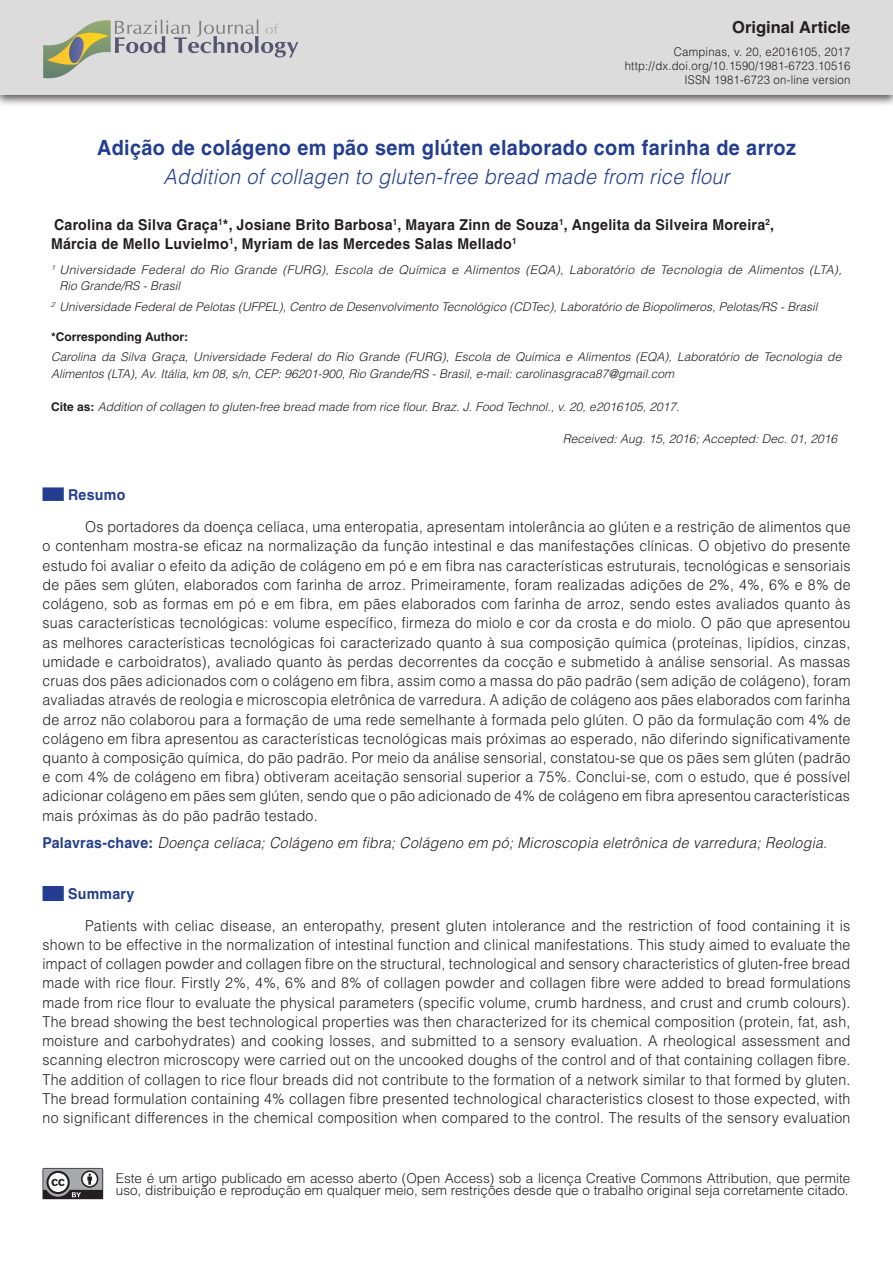
<style>
.page{position:relative;width:893px;height:1263px;background:#fff}
.page>*{position:absolute;margin:0;border:0;box-sizing:border-box;transform-origin:0 0}
.ArticleTitle{font:700 21px "Helvetica";letter-spacing:.02em;color:#233e90;scale:.94 1}
.ArticleTitle-Trans1{font:italic 300 21px "Helvetica";letter-spacing:.02em;color:#233e90;scale:.94 1}
.ArticleTypeAlt{font:700 16.5px "Helvetica";color:#231f20}
.Abstract{font:300 15px/19.2px "Helvetica";letter-spacing:.02em;color:#231f20;text-align:justify;scale:.94 1}
.Abstract-Trans1{font:300 15px/19.2px "Helvetica";letter-spacing:.02em;color:#231f20;text-align:justify;scale:.94 1}
.Authors{font:700 15px/18.8px "Helvetica";letter-spacing:.02em;color:#231f20;scale:.94 1}
.Keywords{font:italic 300 15px "Helvetica";letter-spacing:.02em;color:#231f20;scale:.94 1}
.AbstractTitle-Trans1{font:700 15px "Helvetica";letter-spacing:.02em;color:#233e90;scale:.94 1}
.AbstractTitle{font:700 15px "Helvetica";letter-spacing:.02em;color:#233e90;scale:.94 1}
.LicenseParaAlt{font:300 13.5px/11.2px "Helvetica";color:#231f20}
.Correspondence{font:italic 300 12px/16.5px "Helvetica";letter-spacing:.005em;color:#231f20}
.Affiliations{font:italic 300 12px/16.5px "Helvetica";letter-spacing:.02em;color:#231f20}
.Affiliations-2{font:italic 300 12px "Helvetica";color:#231f20}
.HowToCite{font:italic 300 12px "Helvetica";color:#231f20}
.ArticleDOIAlt{font:300 12px "Helvetica";letter-spacing:.02em;color:#231f20;scale:.94 1}
.History{font:italic 300 12px "Helvetica";color:#231f20}
.pubNameFooter{font:300 12px "Helvetica";letter-spacing:.02em;color:#231f20;scale:.94 1}
.AffiliationsTitle{font:700 12px "Helvetica";color:#231f20}
.s1{font-weight:700;font-style:normal}
.s2{font-weight:700;font-style:normal;color:#233e90}
</style>
<div class="page">
<div style="left:0;top:0;width:893px;height:107px;background:#231f20;opacity:.75"></div>
<div style="left:0;top:0;width:893px;height:95px;background:#dcdcdc"></div>
<svg style="left:43px;top:20px;width:255px;height:59px"></svg>
<svg style="left:43px;top:1168px;width:60px;height:31px"></svg>
<div style="left:43px;top:487px;width:21px;height:14px;background:#233e90"></div>
<div style="left:43px;top:886px;width:21px;height:15px;background:#233e90"></div>
<p class="ArticleTypeAlt" style="left:732px;top:17px;width:120px">Original Article</p>
<p class="pubNameFooter" style="left:674px;top:44px;width:189px">Campinas, v. 20, e2016105, 2017</p>
<p class="ArticleDOIAlt" style="left:625px;top:58px;width:242px">http://dx.doi.org/10.1590/1981-6723.10516</p>
<p class="ArticleDOIAlt" style="left:685px;top:73px;width:178px">ISSN 1981-6723 on-line version</p>
<p class="ArticleTitle" style="left:97px;top:134px;width:745px">Adição de colágeno em pão sem glúten elaborado com farinha de arroz</p>
<p class="ArticleTitle-Trans1" style="left:164px;top:164px;width:603px">Addition of collagen to gluten-free bread made from rice flour</p>
<p class="Authors" style="left:51px;top:215px;width:771px">Carolina da Silva Graça<sup>1</sup>*, Josiane Brito Barbosa<sup>1</sup>, Mayara Zinn de Souza<sup>1</sup>, Angelita da Silveira Moreira<sup>2</sup>,<br>Márcia de Mello Luvielmo<sup>1</sup>, Myriam de las Mercedes Salas Mellado<sup>1</sup></p>
<p class="Affiliations" style="left:60px;top:261px;width:784px;text-indent:-9px"><sup>1</sup> Universidade Federal do Rio Grande (FURG), Escola de Química e Alimentos (EQA), Laboratório de Tecnologia de Alimentos (LTA),<br>Rio Grande/RS - Brasil</p>
<p class="Affiliations-2" style="left:51px;top:299px;width:768px"><sup>2</sup> Universidade Federal de Pelotas (UFPEL), Centro de Desenvolvimento Tecnológico (CDTec), Laboratório de Biopolímeros, Pelotas/RS - Brasil</p>
<p class="AffiliationsTitle" style="left:51px;top:329px;width:138px">*Corresponding Author:</p>
<p class="Correspondence" style="left:51px;top:349px;width:792px">Carolina da Silva Graça, Universidade Federal do Rio Grande (FURG), Escola de Química e Alimentos (EQA), Laboratório de Tecnologia de<br>Alimentos (LTA), Av. Itália, km 08, s/n, CEP: 96201-900, Rio Grande/RS - Brasil, e-mail: carolinasgraca87@gmail.com</p>
<p class="HowToCite" style="left:51px;top:399px;width:630px"><span class="s1">Cite as:</span> Addition of collagen to gluten-free bread made from rice flour. Braz. J. Food Technol., v. 20, e2016105, 2017.</p>
<p class="History" style="left:563px;top:431px;width:276px">Received: Aug. 15, 2016; Accepted: Dec. 01, 2016</p>
<p class="AbstractTitle" style="left:68px;top:486px;width:62px">Resumo</p>
<p class="Abstract" style="left:43px;top:517px;width:861px;text-indent:43px">Os portadores da doença celíaca, uma enteropatia, apresentam intolerância ao glúten e a restrição de alimentos que o contenham mostra-se eficaz na normalização da função intestinal e das manifestações clínicas. O objetivo do presente estudo foi avaliar o efeito da adição de colágeno em pó e em fibra nas características estruturais, tecnológicas e sensoriais de pães sem glúten, elaborados com farinha de arroz. Primeiramente, foram realizadas adições de 2%, 4%, 6% e 8% de colágeno, sob as formas em pó e em fibra, em pães elaborados com farinha de arroz, sendo estes avaliados quanto às suas características tecnológicas: volume específico, firmeza do miolo e cor da crosta e do miolo. O pão que apresentou as melhores características tecnológicas foi caracterizado quanto à sua composição química (proteínas, lipídios, cinzas, umidade e carboidratos), avaliado quanto às perdas decorrentes da cocção e submetido à análise sensorial. As massas cruas dos pães adicionados com o colágeno em fibra, assim como a massa do pão padrão (sem adição de colágeno), foram avaliadas através de reologia e microscopia eletrônica de varredura. A adição de colágeno aos pães elaborados com farinha de arroz não colaborou para a formação de uma rede semelhante à formada pelo glúten. O pão da formulação com 4% de colágeno em fibra apresentou as características tecnológicas mais próximas ao esperado, não diferindo significativamente quanto à composição química, do pão padrão. Por meio da análise sensorial, constatou-se que os pães sem glúten (padrão e com 4% de colágeno em fibra) obtiveram aceitação sensorial superior a 75%. Conclui-se, com o estudo, que é possível adicionar colágeno em pães sem glúten, sendo que o pão adicionado de 4% de colágeno em fibra apresentou características mais próximas às do pão padrão testado.</p>
<p class="Keywords" style="left:43px;top:834px;width:836px"><span class="s2">Palavras-chave:</span> Doença celíaca; Colágeno em fibra; Colágeno em pó; Microscopia eletrônica de varredura; Reologia.</p>
<p class="AbstractTitle-Trans1" style="left:68px;top:884px;width:72px">Summary</p>
<p class="Abstract-Trans1" style="left:43px;top:916px;width:861px;text-indent:43px">Patients with celiac disease, an enteropathy, present gluten intolerance and the restriction of food containing it is shown to be effective in the normalization of intestinal function and clinical manifestations. This study aimed to evaluate the impact of collagen powder and collagen fibre on the structural, technological and sensory characteristics of gluten-free bread made with rice flour. Firstly 2%, 4%, 6% and 8% of collagen powder and collagen fibre were added to bread formulations made from rice flour to evaluate the physical parameters (specific volume, crumb hardness, and crust and crumb colours).<br>The bread showing the best technological properties was then characterized for its chemical composition (protein, fat, ash, moisture and carbohydrates) and cooking losses, and submitted to a sensory evaluation. A rheological assessment and scanning electron microscopy were carried out on the uncooked doughs of the control and of that containing collagen fibre.<br>The addition of collagen to rice flour breads did not contribute to the formation of a network similar to that formed by gluten.<br>The bread formulation containing 4% collagen fibre presented technological characteristics closest to those expected, with no significant differences in the chemical composition when compared to the control. The results of the sensory evaluation</p>
<p class="LicenseParaAlt" style="left:116px;top:1173px;width:736px">Este é um artigo publicado em acesso aberto (Open Access) sob a licença Creative Commons Attribution, que permite uso, distribuição e reprodução em qualquer meio, sem restrições desde que o trabalho original seja corretamente citado.</p>
</div>
